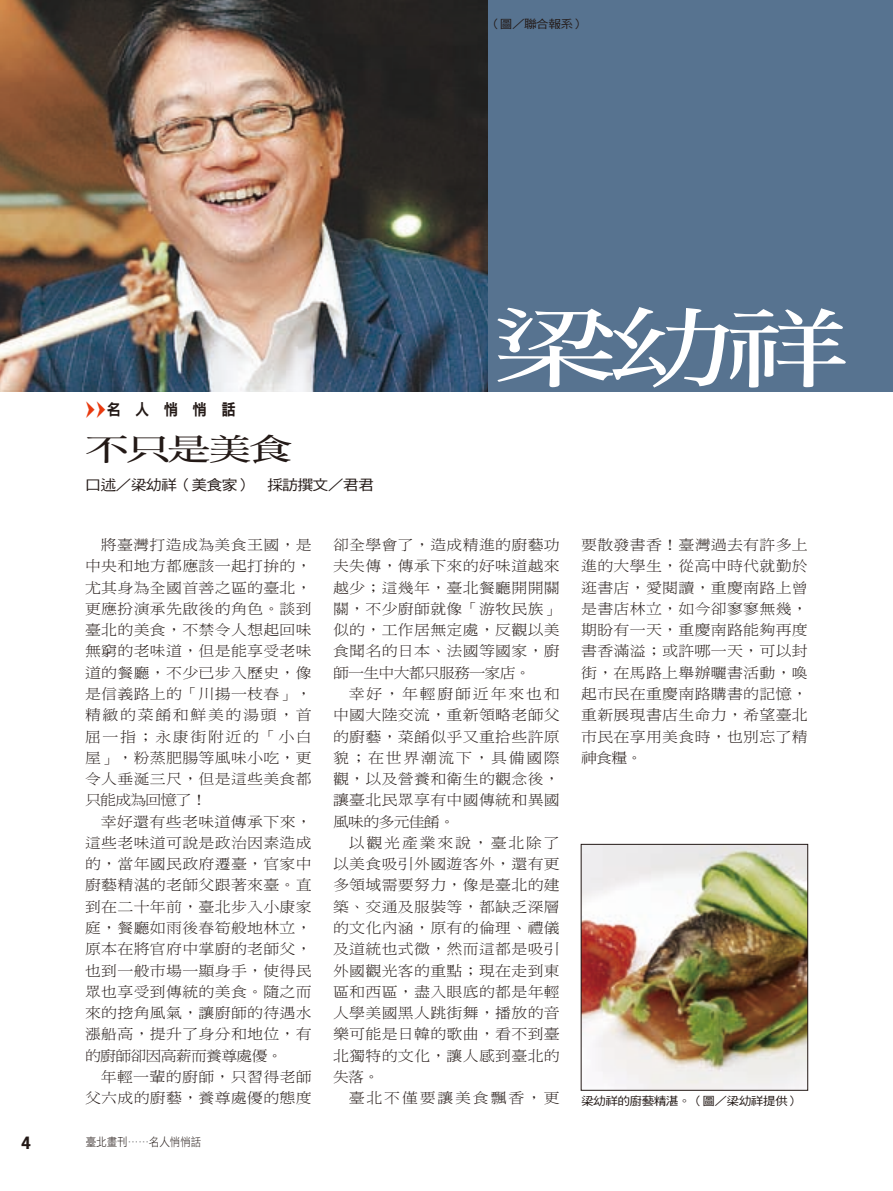
<style>
.page{position:relative;width:893px;height:1191px;background:#fff}
.page>*{position:absolute;margin:0;border:0;box-sizing:border-box;transform-origin:0 0}
.t1{font:86.25px "DF Ming Std W7";color:#fff;scale:1.43 1}
.t2{font:30.45px "DF Ming Std W7";letter-spacing:-.06em;color:#231916;scale:1.43 1}
.t3{font:15.9px "DF Hei Std W9";letter-spacing:1em;color:#231916;scale:.9 1}
.t4{font:14.4px/21.3px "DF Ming Std W3";letter-spacing:.015em;color:#231916;text-align:justify;scale:1.11 1}
.t5{font:14.4px "DF Ming Std W3";letter-spacing:-.05em;color:#231916;scale:1.11 1}
.t6{font:14.4px "DF Ming Std W3";letter-spacing:.1em;color:#231916;scale:1.11 1}
.t7{font:14.4px "DF Ming Std W3";letter-spacing:.11em;color:#231916;scale:1.11 1}
.t8{font:14.4px "DF Hei Std W5";letter-spacing:-.05em;color:#231916;scale:1.11 1}
.t9{font:11.7px "DF Hei Std W3";color:#231916;scale:.9 1}
.t10{font:11.55px "DF Hei Std W5";letter-spacing:-.05em;color:#231916;scale:1.11 1}
.s1{color:#898989}
</style>
<div class="page">
<div style="left:0;top:0;width:893px;height:391px;background:#577390"></div>
<img style="left:0;top:0;width:488px;height:391px">
<img style="left:583px;top:846px;width:223px;height:242px">
<div style="left:581px;top:844px;width:227px;height:246px;border:1px solid #231916"></div>
<p class="t10" style="left:488px;top:17px;width:89px">（圖／聯合報系）</p>
<p class="t3" style="left:107px;top:401px;width:145px">名人悄悄話</p>
<p class="t2" style="left:85px;top:433px;width:147px">不只是美食</p>
<p class="t8" style="left:85px;top:476px;width:262px">口述／梁幼祥（美食家）　採訪撰文／君君</p>
<p class="t1" style="left:494px;top:301px;width:250px">梁幼祥</p>
<p class="t4" style="left:101px;top:534px;width:192px">將臺灣打造成為美食王國，是</p>
<p class="t4" style="left:85px;top:555px;width:206px">中央和地方都應該一起打拚的，</p>
<p class="t4" style="left:85px;top:576px;width:206px">尤其身為全國首善之區的臺北，</p>
<p class="t4" style="left:85px;top:598px;width:206px">更應扮演承先啟後的角色。談到</p>
<p class="t4" style="left:85px;top:619px;width:206px">臺北的美食，不禁令人想起回味</p>
<p class="t4" style="left:85px;top:640px;width:206px">無窮的老味道，但是能享受老味</p>
<p class="t4" style="left:85px;top:661px;width:206px">道的餐廳，不少已步入歷史，像</p>
<p class="t4" style="left:85px;top:683px;width:206px">是信義路上的「川揚一枝春」，</p>
<p class="t6" style="left:85px;top:707px;width:206px">精緻的菜餚和鮮美的湯頭，首</p>
<p class="t6" style="left:85px;top:728px;width:206px">屈一指；永康街附近的「小白</p>
<p class="t4" style="left:85px;top:746px;width:206px">屋」，粉蒸肥腸等風味小吃，更</p>
<p class="t4" style="left:85px;top:768px;width:206px">令人垂涎三尺，但是這些美食都</p>
<p class="t5" style="left:85px;top:792px;width:111px">只能成為回憶了！</p>
<p class="t4" style="left:101px;top:810px;width:192px">幸好還有些老味道傳承下來，</p>
<p class="t4" style="left:85px;top:832px;width:206px">這些老味道可說是政治因素造成</p>
<p class="t4" style="left:85px;top:853px;width:206px">的，當年國民政府遷臺，官家中</p>
<p class="t4" style="left:85px;top:874px;width:206px">廚藝精湛的老師父跟著來臺。直</p>
<p class="t4" style="left:85px;top:895px;width:206px">到在二十年前，臺北步入小康家</p>
<p class="t4" style="left:85px;top:917px;width:206px">庭，餐廳如雨後春筍般地林立，</p>
<p class="t4" style="left:85px;top:938px;width:206px">原本在將官府中掌廚的老師父，</p>
<p class="t4" style="left:85px;top:959px;width:206px">也到一般市場一顯身手，使得民</p>
<p class="t4" style="left:85px;top:980px;width:206px">眾也享受到傳統的美食。隨之而</p>
<p class="t4" style="left:85px;top:1002px;width:206px">來的挖角風氣，讓廚師的待遇水</p>
<p class="t4" style="left:85px;top:1023px;width:206px">漲船高，提升了身分和地位，有</p>
<p class="t5" style="left:85px;top:1047px;width:180px">的廚師卻因高薪而養尊處優。</p>
<p class="t4" style="left:101px;top:1065px;width:192px">年輕一輩的廚師，只習得老師</p>
<p class="t4" style="left:85px;top:1087px;width:206px">父六成的廚藝，養尊處優的態度</p>
<p class="t9" style="left:86px;top:1135px;width:130px">臺北畫刊<span class="s1">……</span>名人悄悄話</p>
<p class="t4" style="left:333px;top:534px;width:206px">卻全學會了，造成精進的廚藝功</p>
<p class="t4" style="left:333px;top:555px;width:206px">夫失傳，傳承下來的好味道越來</p>
<p class="t4" style="left:333px;top:576px;width:206px">越少；這幾年，臺北餐廳開開關</p>
<p class="t4" style="left:333px;top:598px;width:206px">關，不少廚師就像「游牧民族」</p>
<p class="t4" style="left:333px;top:619px;width:206px">似的，工作居無定處，反觀以美</p>
<p class="t4" style="left:333px;top:640px;width:206px">食聞名的日本、法國等國家，廚</p>
<p class="t5" style="left:333px;top:665px;width:180px">師一生中大都只服務一家店。</p>
<p class="t7" style="left:349px;top:686px;width:192px">幸好，年輕廚師近年來也和</p>
<p class="t4" style="left:333px;top:704px;width:206px">中國大陸交流，重新領略老師父</p>
<p class="t4" style="left:333px;top:725px;width:206px">的廚藝，菜餚似乎又重拾些許原</p>
<p class="t6" style="left:333px;top:750px;width:206px">貌；在世界潮流下，具備國際</p>
<p class="t4" style="left:333px;top:768px;width:206px">觀，以及營養和衛生的觀念後，</p>
<p class="t4" style="left:333px;top:789px;width:206px">讓臺北民眾享有中國傳統和異國</p>
<p class="t5" style="left:333px;top:813px;width:111px">風味的多元佳餚。</p>
<p class="t7" style="left:349px;top:835px;width:192px">以觀光產業來說，臺北除了</p>
<p class="t4" style="left:333px;top:853px;width:206px">以美食吸引外國遊客外，還有更</p>
<p class="t4" style="left:333px;top:874px;width:206px">多領域需要努力，像是臺北的建</p>
<p class="t4" style="left:333px;top:895px;width:206px">築、交通及服裝等，都缺乏深層</p>
<p class="t4" style="left:333px;top:917px;width:206px">的文化內涵，原有的倫理、禮儀</p>
<p class="t4" style="left:333px;top:938px;width:206px">及道統也式微，然而這都是吸引</p>
<p class="t4" style="left:333px;top:959px;width:206px">外國觀光客的重點；現在走到東</p>
<p class="t4" style="left:333px;top:980px;width:206px">區和西區，盡入眼底的都是年輕</p>
<p class="t4" style="left:333px;top:1002px;width:206px">人學美國黑人跳街舞，播放的音</p>
<p class="t4" style="left:333px;top:1023px;width:206px">樂可能是日韓的歌曲，看不到臺</p>
<p class="t4" style="left:333px;top:1044px;width:206px">北獨特的文化，讓人感到臺北的</p>
<p class="t4" style="left:333px;top:1065px;width:43px">失落。</p>
<p class="t7" style="left:349px;top:1090px;width:192px">臺北不僅要讓美食飄香，更</p>
<p class="t4" style="left:581px;top:534px;width:206px">要散發書香！臺灣過去有許多上進的大學生，從高中時代就勤於逛書店，愛閱讀，重慶南路上曾是書店林立，如今卻寥寥無幾，期盼有一天，重慶南路能夠再度書香滿溢；或許哪一天，可以封街，在馬路上舉辦曬書活動，喚起市民在重慶南路購書的記憶，重新展現書店生命力，希望臺北市民在享用美食時，也別忘了精神食糧。</p>
<p class="t10" style="left:581px;top:1094px;width:199px">梁幼祥的廚藝精湛。（圖／梁幼祥提供）</p>
</div>
